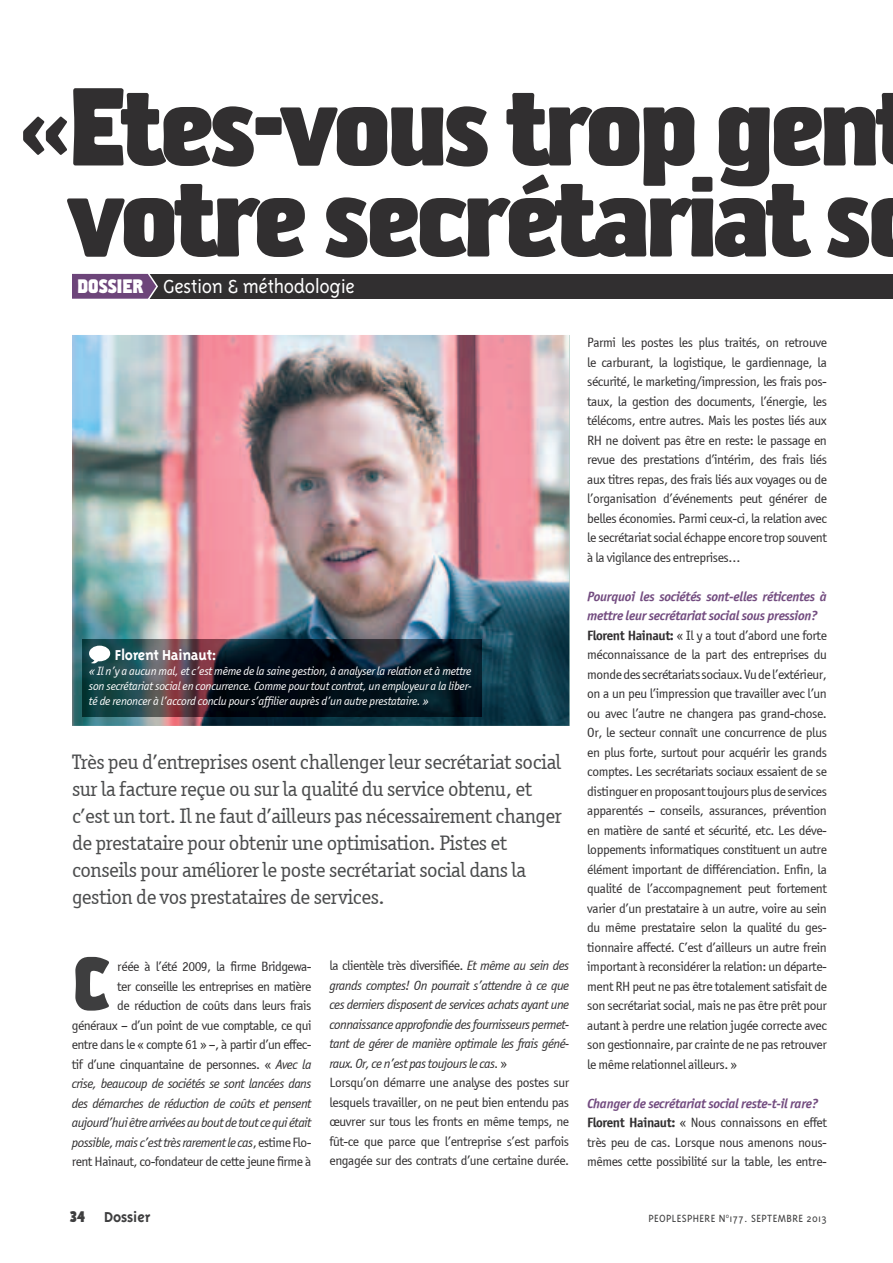
<style>
.page{position:relative;width:893px;height:1263px;background:#fff}
.page>*{position:absolute;margin:0;border:0;box-sizing:border-box;transform-origin:0 0}
.t1{font:700 118.95px/91.1px "Hamilton";letter-spacing:-.05em;color:#312f30}
.t2{font:700 81.6px "Hamilton";color:#3e3e3f}
.t3{font:300 21.75px "Triplex";letter-spacing:-.02em;color:#fff}
.t4{font:21px/27px "Officina Serif ITCTT Book";letter-spacing:-.02em;color:#4b4c4d}
.t5{font:700 16.5px "Triplex";letter-spacing:-.02em;color:#fff}
.t6{font:700 16.5px "Triplex";letter-spacing:-.01em;color:#3e3e3f}
.t7{font:700 16.5px "Hamilton";color:#3e3e3f}
.t8{font:13.5px/19.5px "Officina Sans ITCTT Book";letter-spacing:-.03em;color:#312f30;text-align:justify}
.t9{font:italic 13.5px/19.5px "Officina Sans ITCTT Bold";letter-spacing:-.02em;color:#734c80}
.t10{font:italic 12px/15px "Officina Sans ITCTT Book";letter-spacing:-.02em;color:#fff;text-align:justify}
.t11{font:300 12px "Triplex";letter-spacing:.03em;color:#3e3e3f}
.s1{font-family:"Hamilton";font-weight:700;font-size:21px}
.s2{font-style:italic}
.s3{font-family:"Officina Sans ITCTT Bold"}
</style>
<div class="page">
<img style="left:72px;top:335px;width:497px;height:391px">
<img style="left:82px;top:639px;width:399px;height:78px">
<svg style="left:89px;top:646px;width:21px;height:18px"></svg>
<svg style="left:23px;top:117px;width:44px;height:38px"></svg>
<div style="left:149px;top:274px;width:744px;height:25px;background:#312f30"></div>
<svg style="left:72px;top:273px;width:86px;height:26px;background:#73507f"></svg>
<h1 class="t1" style="left:67px;top:91px;width:815px">Etes-vous trop gen votre secrétariat s</h1>
<h3 class="t3" style="left:77px;top:278px;width:279px"><span class="s1">DOSSIER</span> Gestion &amp; méthodologie</h3>
<p class="t5" style="left:115px;top:648px;width:103px">Florent Hainaut:</p>
<p class="t10" style="left:89px;top:663px;width:384px">« Il n’y a aucun mal, et c’est même de la saine gestion, à analyser la relation et à mettre son secrétariat social en concurrence. Comme pour tout contrat, un employeur a la liber&shy;té de renoncer à l’accord conclu pour s’affilier auprès d’un autre prestataire. »</p>
<p class="t4" style="left:72px;top:748px;width:491px">Très peu d’entreprises osent challenger leur secrétariat social sur la facture reçue ou sur la qualité du service obtenu, et c’est un tort. Il ne faut d’ailleurs pas nécessairement changer de prestataire pour obtenir une optimisation. Pistes et conseils pour améliorer le poste secrétariat social dans la gestion de vos prestataires de services.</p>
<h2 class="t2" style="left:72px;top:957px;width:40px">C</h2>
<p class="t8" style="left:72px;top:957px;width:241px;text-align:right">réée à l’été 2009, la firme Bridgewa-<br>ter conseille les entreprises en matière<br>de réduction de coûts dans leurs frais généraux – d’un point de vue comptable, ce qui entre dans le « compte 61 » –, à partir d’un effec&shy;tif d’une cinquantaine de personnes. « <span class="s2">Avec la crise, beaucoup de sociétés se sont lancées dans des démarches de réduction de coûts et pensent aujourd’hui être arrivées au bout de tout ce qui était possible, mais c’est très rarement le cas</span>, estime Flo&shy;rent Hainaut, co-fondateur de cette jeune firme à</p>
<p class="t8" style="left:329px;top:956px;width:241px;text-align:left">la clientèle très diversifiée. <span class="s2">Et même au sein des grands comptes! On pourrait s’attendre à ce que ces derniers disposent de services achats ayant une connaissance approfondie des fournisseurs permet&shy;tant de gérer de manière optimale les frais géné&shy;raux. Or, ce n’est pas toujours le cas.</span> »<br>Lorsqu’on démarre une analyse des postes sur lesquels travailler, on ne peut bien entendu pas œuvrer sur tous les fronts en même temps, ne fût-ce que parce que l’entreprise s’est parfois engagée sur des contrats d’une certaine durée.</p>
<p class="t8" style="left:587px;top:333px;width:241px">Parmi les postes les plus traités, on retrouve le carburant, la logistique, le gardiennage, la sécurité, le marketing/impression, les frais pos&shy;taux, la gestion des documents, l’énergie, les télécoms, entre autres. Mais les postes liés aux RH ne doivent pas être en reste: le passage en revue des prestations d’intérim, des frais liés aux titres repas, des frais liés aux voyages ou de l’organisation d’événements peut générer de belles économies. Parmi ceux-ci, la relation avec le secrétariat social échappe encore trop souvent à la vigilance des entreprises…</p>
<p class="t9" style="left:587px;top:586px;width:241px">Pourquoi les sociétés sont-elles réticentes à mettre leur secrétariat social sous pression?</p>
<p class="t8" style="left:587px;top:625px;width:241px"><span class="s3">Florent Hainaut:</span> « Il y a tout d’abord une forte méconnaissance de la part des entreprises du monde des secrétariats sociaux. Vu de l’extérieur, on a un peu l’impression que travailler avec l’un ou avec l’autre ne changera pas grand-chose.<br>Or, le secteur connaît une concurrence de plus en plus forte, surtout pour acquérir les grands comptes. Les secrétariats sociaux essaient de se distinguer en proposant toujours plus de services apparentés – conseils, assurances, prévention en matière de santé et sécurité, etc. Les déve&shy;loppements informatiques constituent un autre élément important de différenciation. Enfin, la qualité de l’accompagnement peut fortement varier d’un prestataire à un autre, voire au sein du même prestataire selon la qualité du ges&shy;tionnaire affecté. C’est d’ailleurs un autre frein important à reconsidérer la relation: un départe&shy;ment RH peut ne pas être totalement satisfait de son secrétariat social, mais ne pas être prêt pour autant à perdre une relation jugée correcte avec son gestionnaire, par crainte de ne pas retrouver le même relationnel ailleurs. »</p>
<p class="t9" style="left:587px;top:1093px;width:232px">Changer de secrétariat social reste-t-il rare?</p>
<p class="t8" style="left:587px;top:1113px;width:241px"><span class="s3">Florent Hainaut:</span> « Nous connaissons en effet très peu de cas. Lorsque nous amenons nous&shy;mêmes cette possibilité sur la table, les entre-</p>
<p class="t6" style="left:104px;top:1210px;width:48px">Dossier</p>
<p class="t7" style="left:70px;top:1211px;width:17px">34</p>
<p class="t11" style="left:648px;top:1214px;width:180px">PEOPLESPHERE N<sup>0</sup>177. SEPTEMBRE 2013</p>
</div>
